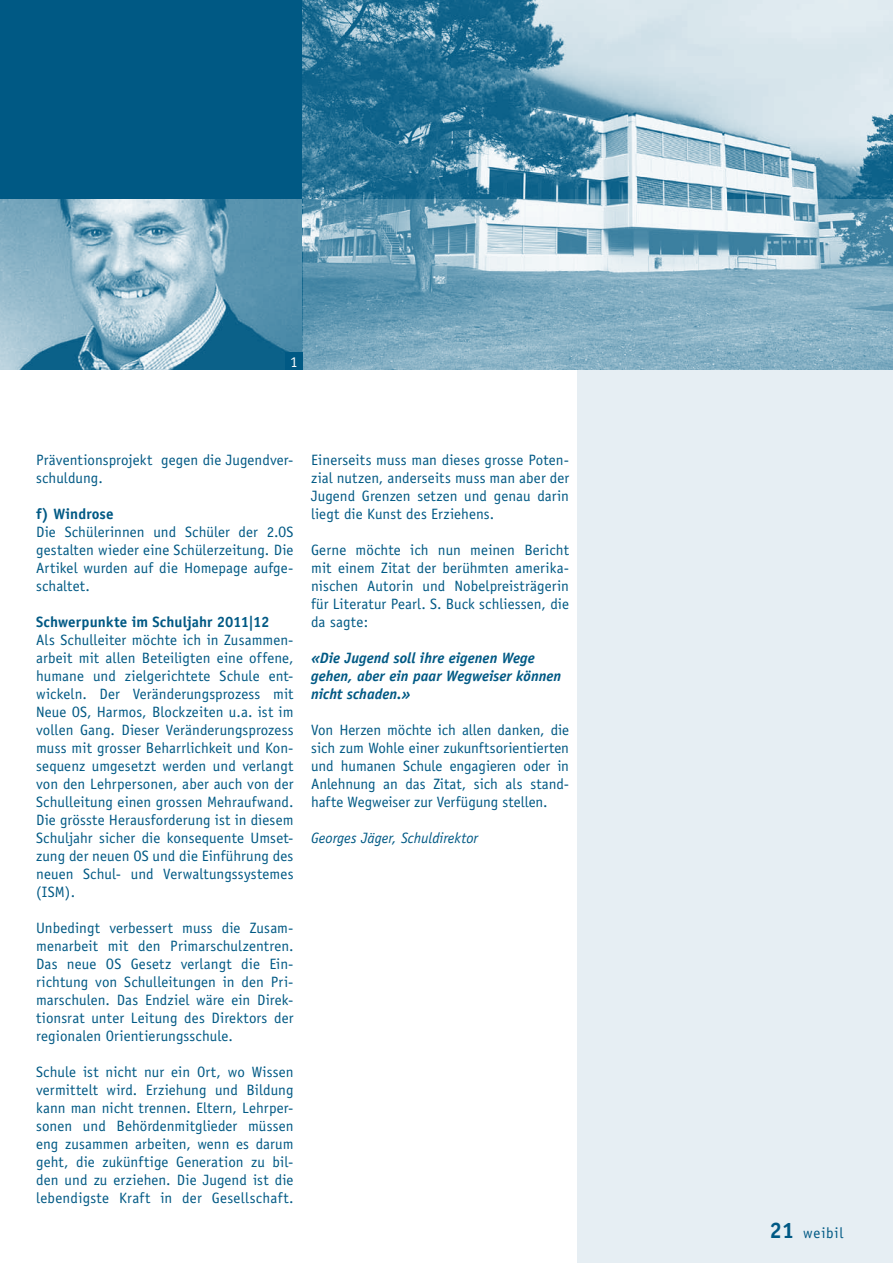
<style>
.page{position:relative;width:893px;height:1263px;background:#fff}
.page>*{position:absolute;margin:0;border:0;box-sizing:border-box;transform-origin:0 0}
.t1{font:15px/18px "Officina Sans";letter-spacing:.005em;color:#005984;text-align:justify}
.t2{font:italic 700 15px/18px "Officina Sans";color:#005984}
.t3{font:700 15px "Officina Sans";letter-spacing:.005em;color:#005984}
.t4{font:italic 15px "Officina Sans";color:#005984}
.t5{font:15px "Officina Sans";color:#fff}
.s1{font-weight:700;font-size:22.5px}
</style>
<div class="page">
<div style="left:578px;top:368px;width:315px;height:895px;background:#e6eef3"></div>
<div style="left:0;top:0;width:893px;height:370px;background:#005984"></div>
<img style="left:0;top:200px;width:303px;height:170px">
<img style="left:303px;top:0;width:590px;height:200px">
<svg style="left:303px;top:200px;width:590px;height:170px;background:#87b1c4"></svg>
<div style="left:286px;top:353px;width:17px;height:17px;background:#005984"></div>
<p class="t5" style="left:290px;top:353px;width:9px">1</p>
<p class="t1" style="left:36px;top:450px;width:259px">Präventionsprojekt gegen die Jugendver&shy;schuldung.</p>
<p class="t3" style="left:36px;top:504px;width:79px">f) Windrose</p>
<p class="t1" style="left:36px;top:522px;width:259px">Die Schülerinnen und Schüler der 2.OS gestalten wieder eine Schülerzeitung. Die Artikel wurden auf die Homepage aufge&shy;schaltet.</p>
<p class="t3" style="left:36px;top:612px;width:235px">Schwerpunkte im Schuljahr 2011|12</p>
<p class="t1" style="left:36px;top:630px;width:259px">Als Schulleiter möchte ich in Zusammen&shy;arbeit mit allen Beteiligten eine offene, humane und zielgerichtete Schule ent&shy;wickeln. Der Veränderungsprozess mit Neue OS, Harmos, Blockzeiten u.a. ist im vollen Gang. Dieser Veränderungsprozess muss mit grosser Beharrlichkeit und Kon&shy;sequenz umgesetzt werden und verlangt von den Lehrpersonen, aber auch von der Schulleitung einen grossen Mehraufwand.<br>Die grösste Herausforderung ist in diesem Schuljahr sicher die konsequente Umset&shy;zung der neuen OS und die Einführung des neuen Schul- und Verwaltungssystemes (ISM).</p>
<p class="t1" style="left:36px;top:918px;width:259px">Unbedingt verbessert muss die Zusam&shy;menarbeit mit den Primarschulzentren.<br>Das neue OS Gesetz verlangt die Ein&shy;richtung von Schulleitungen in den Pri&shy;marschulen. Das Endziel wäre ein Direk&shy;tionsrat unter Leitung des Direktors der regionalen Orientierungsschule.</p>
<p class="t1" style="left:36px;top:1062px;width:259px">Schule ist nicht nur ein Ort, wo Wissen vermittelt wird. Erziehung und Bildung kann man nicht trennen. Eltern, Lehrper&shy;sonen und Behördenmitglieder müssen eng zusammen arbeiten, wenn es darum geht, die zukünftige Generation zu bil&shy;den und zu erziehen. Die Jugend ist die lebendigste Kraft in der Gesellschaft.</p>
<p class="t1" style="left:311px;top:450px;width:259px">Einerseits muss man dieses grosse Poten&shy;zial nutzen, anderseits muss man aber der Jugend Grenzen setzen und genau darin liegt die Kunst des Erziehens.</p>
<p class="t1" style="left:311px;top:540px;width:259px">Gerne möchte ich nun meinen Bericht mit einem Zitat der berühmten amerika&shy;nischen Autorin und Nobelpreisträgerin für Literatur Pearl. S. Buck schliessen, die da sagte:</p>
<p class="t2" style="left:311px;top:648px;width:252px">«Die Jugend soll ihre eigenen Wege gehen, aber ein paar Wegweiser können nicht schaden.»</p>
<p class="t1" style="left:311px;top:720px;width:259px">Von Herzen möchte ich allen danken, die sich zum Wohle einer zukunftsorientierten und humanen Schule engagieren oder in Anlehnung an das Zitat, sich als stand&shy;hafte Wegweiser zur Verfügung stellen.</p>
<p class="t4" style="left:311px;top:829px;width:168px">Georges Jäger, Schuldirektor</p>
<p class="t1" style="left:770px;top:1224px;width:75px"><span class="s1">21</span> weibil</p>
</div>
